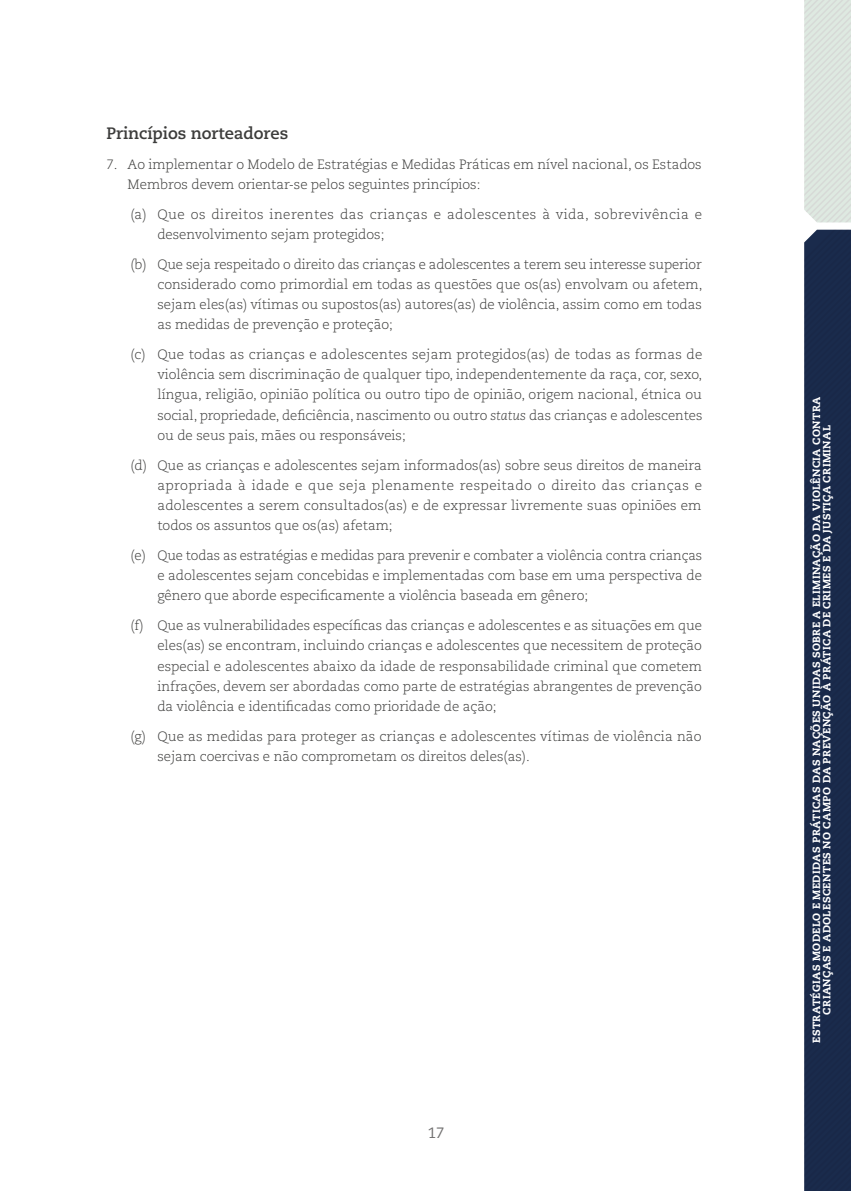
<style>
.page{position:relative;width:851px;height:1191px;background:#fff}
.page>*{position:absolute;margin:0;border:0;box-sizing:border-box;transform-origin:0 0}
.t1{font:700 16.5px "Caecilia LT Pro 75";letter-spacing:-.005em;color:#3c3c3b}
.t2{font:15px "Caecilia LT Pro 55 Roman";color:#706f6f}
.t3{font:300 13.5px/20.2px "Caecilia LT Pro 45";letter-spacing:-.005em;color:#3c3c3b;text-align:justify}
.t4{font:300 13.5px/20.2px "Caecilia LT Pro 45";letter-spacing:.03em;color:#3c3c3b}
.t5{font:800 10.5px/10.5px "Caecilia LT Pro 85";letter-spacing:.045em;color:#fff;text-align:center}
.s1{font-family:"Caecilia LT Pro 46";font-style:italic}
</style>
<div class="page">
<div style="left:804px;top:230px;width:46px;height:961px;background:#192a4b"></div>
<svg style="left:804px;top:0;width:46px;height:223px"></svg>
<p class="t1" style="left:106px;top:122px;width:183px">Princípios norteadores</p>
<p class="t3" style="left:128px;top:154px;width:575px;text-indent:-21px">7. Ao implementar o Modelo de Estratégias e Medidas Práticas em nível nacional, os Estados<br>Membros devem orientar-se pelos seguintes princípios:</p>
<p class="t4" style="left:157px;top:204px;width:546px;text-indent:-27px">(a) Que os direitos inerentes das crianças e adolescentes à vida, sobrevivência e desenvolvimento sejam protegidos;</p>
<p class="t3" style="left:157px;top:253px;width:546px;text-indent:-27px">(b) Que seja respeitado o direito das crianças e adolescentes a terem seu interesse superior considerado como primordial em todas as questões que os(as) envolvam ou afetem, sejam eles(as) vítimas ou supostos(as) autores(as) de violência, assim como em todas as medidas de prevenção e proteção;</p>
<p class="t3" style="left:157px;top:344px;width:546px;text-indent:-27px">(c) Que todas as crianças e adolescentes sejam protegidos(as) de todas as formas de violência sem discriminação de qualquer tipo, independentemente da raça, cor, sexo, língua, religião, opinião política ou outro tipo de opinião, origem nacional, étnica ou social, propriedade, deficiência, nascimento ou outro <span class="s1">status</span> das crianças e adolescentes ou de seus pais, mães ou responsáveis;</p>
<p class="t3" style="left:157px;top:454px;width:546px;text-indent:-27px">(d) Que as crianças e adolescentes sejam informados(as) sobre seus direitos de maneira apropriada à idade e que seja plenamente respeitado o direito das crianças e adolescentes a serem consultados(as) e de expressar livremente suas opiniões em todos os assuntos que os(as) afetam;</p>
<p class="t3" style="left:157px;top:545px;width:546px;text-indent:-27px">(e) Que todas as estratégias e medidas para prevenir e combater a violência contra crianças e adolescentes sejam concebidas e implementadas com base em uma perspectiva de gênero que aborde especificamente a violência baseada em gênero;</p>
<p class="t3" style="left:157px;top:615px;width:546px;text-indent:-27px">(f) Que as vulnerabilidades específicas das crianças e adolescentes e as situações em que eles(as) se encontram, incluindo crianças e adolescentes que necessitem de proteção especial e adolescentes abaixo da idade de responsabilidade criminal que cometem infrações, devem ser abordadas como parte de estratégias abrangentes de prevenção da violência e identificadas como prioridade de ação;</p>
<p class="t3" style="left:157px;top:725px;width:545px;text-indent:-27px">(g) Que as medidas para proteger as crianças e adolescentes vítimas de violência não sejam coercivas e não comprometam os direitos deles(as).</p>
<p class="t2" style="left:428px;top:1122px;width:18px">17</p>
<p class="t5" style="left:810px;top:1043px;width:648px;rotate:-90deg">ESTRATÉGIAS MODELO E MEDIDAS PRÁTICAS DAS NAÇÕES UNIDAS SOBRE A ELIMINAÇÃO DA VIOLÊNCIA CONTRA<br>CRIANÇAS E ADOLESCENTES NO CAMPO DA PREVENÇÃO À PRÁTICA DE CRIMES E DA JUSTIÇA CRIMINAL</p>
</div>
